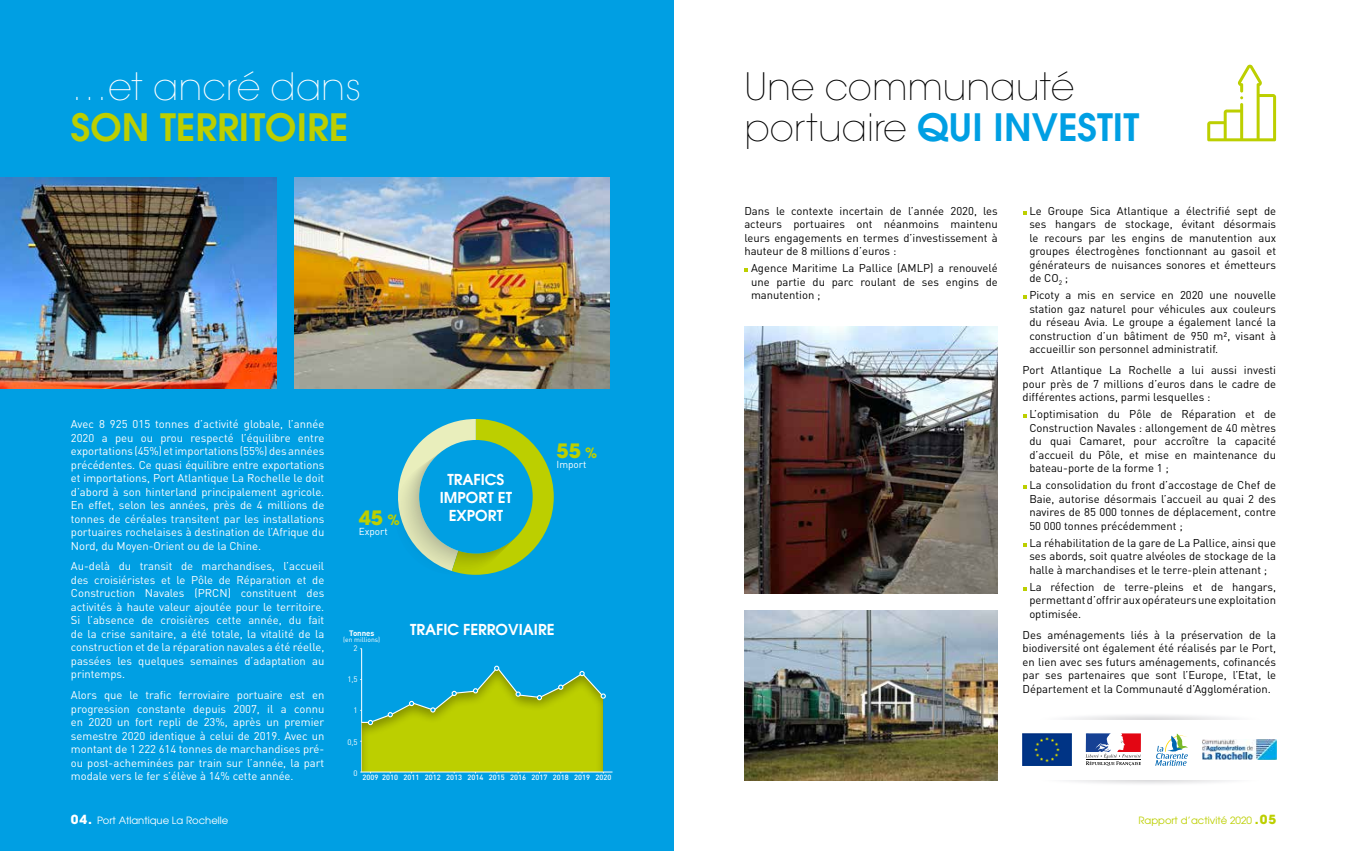
<style>
.page{position:relative;width:1347px;height:851px;background:#fff}
.page>*{position:absolute;margin:0;border:0;box-sizing:border-box;transform-origin:0 0}
.t1{font:200 37.5px/41.2px "Avant Garde";color:#000}
.t2{font:600 37.5px "Avant Garde";color:#bccf00}
.t3{font:200 37.5px "Avant Garde";color:#fff}
.t4{font:700 19.75px "Avant Garde";color:#bccf00}
.t5{font:600 15px/18px "Avant Garde";color:#fff;text-align:center}
.t6{font:11.25px/13.5px "DIN";color:#000;text-align:justify}
.t7{font:11.25px/13.5px "DIN";color:#fff;text-align:justify}
.t8{font:10px "Avant Garde";color:#fff}
.t9{font:10px "Avant Garde";color:#bccf00}
.t10{font:10px "DIN";color:#fff}
.t11{font:7.88px "DIN";color:#fff}
.t12{font:700 7.88px "DIN";color:#fff}
.t13{font:500 7.5px "DIN";color:#fff}
.t14{font:6.75px "DIN";color:#fff}
.s1{font-size:14px}
.s2{font-weight:600;color:#009fe3}
.s3{font-weight:700;font-size:12.5px}
</style>
<div class="page">
<div style="left:0;top:0;width:673px;height:850px;background:#009fe3"></div>
<img style="left:294px;top:178px;width:315px;height:210px">
<img style="left:0;top:178px;width:276px;height:210px">
<hr style="left:361px;top:648px;width:1px;height:124px;background:#fff">
<hr style="left:361px;top:771px;width:251px;height:1px;background:#fff">
<svg style="left:360px;top:665px;width:246px;height:108px"></svg>
<svg style="left:398px;top:419px;width:156px;height:156px"></svg>
<div style="left:419px;top:440px;width:113px;height:113px;background:#009fe3;border-radius:50%"></div>
<img style="left:744px;top:611px;width:253px;height:169px">
<img style="left:744px;top:326px;width:253px;height:267px">
<svg style="left:744px;top:268px;width:4px;height:4px"></svg>
<svg style="left:1023px;top:211px;width:3px;height:4px"></svg>
<svg style="left:1023px;top:295px;width:3px;height:4px"></svg>
<svg style="left:1023px;top:414px;width:3px;height:4px"></svg>
<svg style="left:1023px;top:485px;width:3px;height:4px"></svg>
<img style="left:1022px;top:733px;width:49px;height:32px">
<svg style="left:1085px;top:733px;width:56px;height:32px"></svg>
<svg style="left:1155px;top:733px;width:33px;height:32px"></svg>
<img style="left:1202px;top:739px;width:74px;height:20px">
<svg style="left:1207px;top:64px;width:69px;height:77px"></svg>
<h1 class="t3" style="left:71px;top:64px;width:292px">…et ancré dans</h1>
<h1 class="t2" style="left:71px;top:103px;width:279px">SON TERRITOIRE</h1>
<p class="t7" style="left:71px;top:417px;width:255px">Avec 8 925 015 tonnes d’activité globale, l’année 2020 a peu ou prou respecté l’équilibre entre exportations (45%) et importations (55%) des années précédentes. Ce quasi équilibre entre exportations et importations, Port Atlantique La Rochelle le doit d’abord à son hinterland principalement agricole.<br>En effet, selon les années, près de 4 millions de tonnes de céréales transitent par les installations portuaires rochelaises à destination de l’Afrique du Nord, du Moyen-Orient ou de la Chine.</p>
<p class="t7" style="left:71px;top:559px;width:255px">Au-delà du transit de marchandises, l’accueil des croisiéristes et le Pôle de Réparation et de Construction Navales (PRCN) constituent des activités à haute valeur ajoutée pour le territoire.<br>Si l’absence de croisières cette année, du fait de la crise sanitaire, a été totale, la vitalité de la construction et de la réparation navales a été réelle, passées les quelques semaines d’adaptation au printemps.</p>
<p class="t7" style="left:71px;top:688px;width:255px">Alors que le trafic ferroviaire portuaire est en progression constante depuis 2007, il a connu en 2020 un fort repli de 23%, après un premier semestre 2020 identique à celui de 2019. Avec un montant de 1 222 614 tonnes de marchandises pré&shy;ou post-acheminées par train sur l’année, la part modale vers le fer s’élève à 14% cette année.</p>
<h2 class="t4" style="left:359px;top:504px;width:42px">45 <span class="s1">%</span></h2>
<p class="t10" style="left:359px;top:524px;width:31px">Export</p>
<h3 class="t5" style="left:440px;top:470px;width:74px">TRAFICS<br>IMPORT ET<br>EXPORT</h3>
<h2 class="t4" style="left:556px;top:438px;width:42px">55 <span class="s1">%</span></h2>
<p class="t10" style="left:556px;top:458px;width:31px">Import</p>
<p class="t12" style="left:349px;top:627px;width:27px">Tonnes</p>
<p class="t14" style="left:343px;top:635px;width:38px">(en millions)</p>
<h3 class="t5" style="left:410px;top:620px;width:146px">TRAFIC FERROVIAIRE</h3>
<p class="t11" style="left:354px;top:643px;width:6px">2</p>
<p class="t11" style="left:347px;top:674px;width:12px">1,5</p>
<p class="t11" style="left:354px;top:705px;width:6px">1</p>
<p class="t11" style="left:347px;top:736px;width:12px">0,5</p>
<p class="t11" style="left:354px;top:768px;width:6px">0</p>
<p class="t13" style="left:362px;top:772px;width:250px">2009 2010 2011 2012 2013 2014 2015 2016 2017 2018 2019 2020</p>
<h1 class="t1" style="left:744px;top:67px;width:396px">Une communauté portuaire <span class="s2">QUI INVESTIT</span></h1>
<p class="t6" style="left:744px;top:204px;width:255px">Dans le contexte incertain de l’année 2020, les acteurs portuaires ont néanmoins maintenu leurs engagements en termes d’investissement à hauteur de 8 millions d’euros :</p>
<p class="t6" style="left:751px;top:261px;width:248px">Agence Maritime La Pallice (AMLP) a renouvelé une partie du parc roulant de ses engins de manutention ;</p>
<p class="t6" style="left:1029px;top:204px;width:248px">Le Groupe Sica Atlantique a électrifié sept de ses hangars de stockage, évitant désormais le recours par les engins de manutention aux groupes électrogènes fonctionnant au gasoil et générateurs de nuisances sonores et émetteurs de CO<sub>2</sub> ;</p>
<p class="t6" style="left:1029px;top:288px;width:248px">Picoty a mis en service en 2020 une nouvelle station gaz naturel pour véhicules aux couleurs du réseau Avia. Le groupe a également lancé la construction d’un bâtiment de 950 m², visant à accueillir son personnel administratif.</p>
<p class="t6" style="left:1022px;top:363px;width:255px">Port Atlantique La Rochelle a lui aussi investi pour près de 7 millions d’euros dans le cadre de différentes actions, parmi lesquelles :</p>
<p class="t6" style="left:1029px;top:407px;width:248px">L’optimisation du Pôle de Réparation et de Construction Navales : allongement de 40 mètres du quai Camaret, pour accroître la capacité d’accueil du Pôle, et mise en maintenance du bateau-porte de la forme 1 ;</p>
<p class="t6" style="left:1029px;top:478px;width:248px">La consolidation du front d’accostage de Chef de Baie, autorise désormais l’accueil au quai 2 des navires de 85 000 tonnes de déplacement, contre 50 000 tonnes précédemment ;</p>
<p class="t6" style="left:1029px;top:535px;width:248px">La réhabilitation de la gare de La Pallice, ainsi que ses abords, soit quatre alvéoles de stockage de la halle à marchandises et le terre-plein attenant ;</p>
<p class="t6" style="left:1029px;top:579px;width:248px">La réfection de terre-pleins et de hangars, permettant d’offrir aux opérateurs une exploitation optimisée.</p>
<p class="t6" style="left:1022px;top:627px;width:255px">Des aménagements liés à la préservation de la biodiversité ont également été réalisés par le Port, en lien avec ses futurs aménagements, cofinancés par ses partenaires que sont l’Europe, l’Etat, le Département et la Communauté d’Agglomération.</p>
<p class="t8" style="left:71px;top:813px;width:159px"><span class="s3">04.</span> Port Atlantique La Rochelle</p>
<p class="t9" style="left:1138px;top:813px;width:139px">Rapport d’activité 2020 <span class="s3">.05</span></p>
</div>
